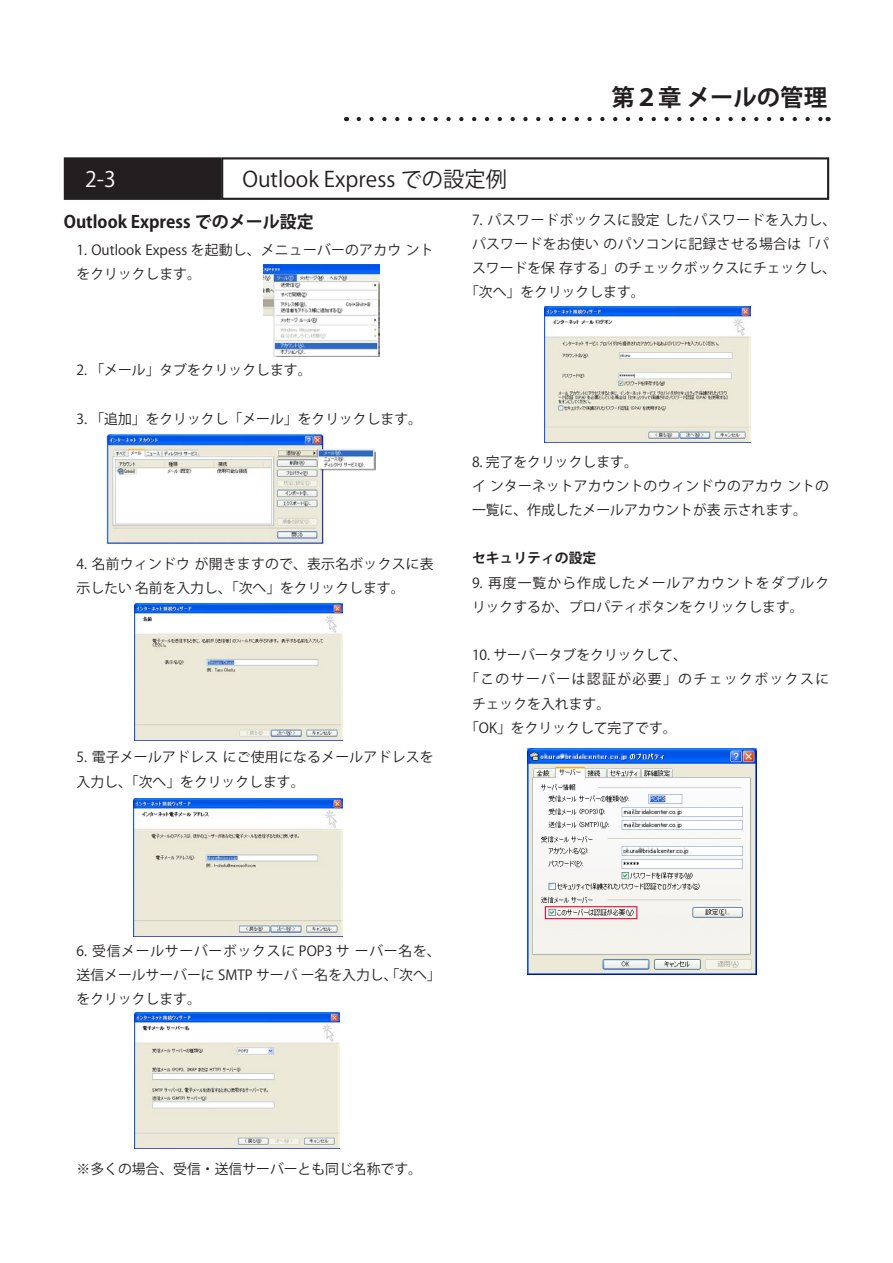
<style>
.page{position:relative;width:893px;height:1263px;background:#fff}
.page>*{position:absolute;margin:0;border:0;box-sizing:border-box;transform-origin:0 0}
.t1{font:700 23.4px "Koz Go Pro";color:#231f20}
.t2{font:21.3px "Koz Go Pro";color:#231f20}
.t3{font:21.3px "Koz Go Pro";color:#fff}
.見出し１{font:700 16.95px "Koz Go Pro";color:#231f20}
.標準{font:13.8px/24.2px "Koz Go Pro";color:#231f20}
.標準-2{font:13.8px/24.2px "Koz Go Pro";letter-spacing:.02em;color:#231f20}
.標準-3{font:13.8px/24.2px "Koz Go Pro";letter-spacing:.075em;color:#231f20}
.標準-4{font:13.8px/24.2px "Koz Go Pro";letter-spacing:.1em;color:#231f20}
.標準-5{font:13.8px "Koz Go Pro";letter-spacing:.04em;color:#231f20}
.標準-6{font:13.8px "Koz Go Pro";letter-spacing:.025em;color:#231f20}
.見出し2{font:700 13.8px "Koz Go Pro";color:#231f20}
</style>
<div class="page">
<svg style="left:359px;top:117px;width:462px;height:4px"></svg>
<div style="left:65px;top:158px;width:155px;height:41px;background:#231f20"></div>
<div style="left:64px;top:157px;width:157px;height:43px;border:2px solid #231f20"></div>
<div style="left:221px;top:157px;width:608px;height:43px;border:2px solid #231f20"></div>
<img style="left:264px;top:264px;width:116px;height:93px">
<img style="left:106px;top:434px;width:270px;height:110px">
<img style="left:134px;top:603px;width:208px;height:138px">
<img style="left:134px;top:799px;width:208px;height:137px">
<img style="left:134px;top:1012px;width:206px;height:136px">
<img style="left:544px;top:306px;width:206px;height:136px">
<img style="left:527px;top:748px;width:230px;height:227px">
<p class="t1" style="left:611px;top:82px;width:217px">第２章メールの管理</p>
<p class="t2" style="left:242px;top:165px;width:266px">Outlook Express での設定例</p>
<p class="見出し１" style="left:64px;top:210px;width:252px">Outlook Express でのメール設定</p>
<p class="標準" style="left:77px;top:238px;width:359px">1. Outlook Expess を起動し、メニューバーのアカウントをクリックします。</p>
<p class="t3" style="left:85px;top:165px;width:32px">2-3</p>
<p class="標準-5" style="left:472px;top:211px;width:366px">7. パスワードボックスに設定したパスワードを入力し、</p>
<p class="標準-6" style="left:472px;top:235px;width:359px">パスワードをお使いのパソコンに記録させる場合は「パ</p>
<p class="標準" style="left:472px;top:256px;width:365px">スワードを保存する」のチェックボックスにチェックし、</p>
<p class="標準" style="left:465px;top:281px;width:181px">「次へ」をクリックします。</p>
<p class="標準" style="left:77px;top:359px;width:236px">2. 「メール」タブをクリックします。</p>
<p class="標準" style="left:77px;top:407px;width:347px">3. 「追加」をクリックし「メール」をクリックします。</p>
<p class="標準-2" style="left:77px;top:552px;width:359px">4. 名前ウィンドウが開きますので、表示名ボックスに表示したい名前を入力し、「次へ」をクリックします。</p>
<p class="標準-2" style="left:77px;top:746px;width:359px">5. 電子メールアドレスにご使用になるメールアドレスを入力し、「次へ」をクリックします。</p>
<p class="標準" style="left:472px;top:450px;width:167px">8. 完了をクリックします。</p>
<p class="標準" style="left:472px;top:474px;width:359px">インターネットアカウントのウィンドウのアカウントの一覧に、作成したメールアカウントが表示されます。</p>
<p class="見出し2" style="left:472px;top:549px;width:126px">セキュリティの設定</p>
<p class="標準-3" style="left:472px;top:571px;width:359px">9. 再度一覧から作成したメールアカウントをダブルクリックするか、プロパティボタンをクリックします。</p>
<p class="標準" style="left:472px;top:643px;width:216px">10. サーバータブをクリックして、</p>
<p class="標準-4" style="left:472px;top:667px;width:359px;text-indent:-7px">「このサーバーは認証が必要」のチェックボックスにチェックを入れます。</p>
<p class="標準" style="left:465px;top:716px;width:213px">「OK」をクリックして完了です。</p>
<p class="標準" style="left:77px;top:939px;width:366px;text-align:justify">6. 受信メールサーバーボックスに POP3 サーバー名を、送信メールサーバーに SMTP サーバー名を入力し、「次へ「をクリックします。</p>
<p class="標準" style="left:77px;top:1157px;width:347px">※多くの場合、受信・送信サーバーとも同じ名称です。</p>
</div>
